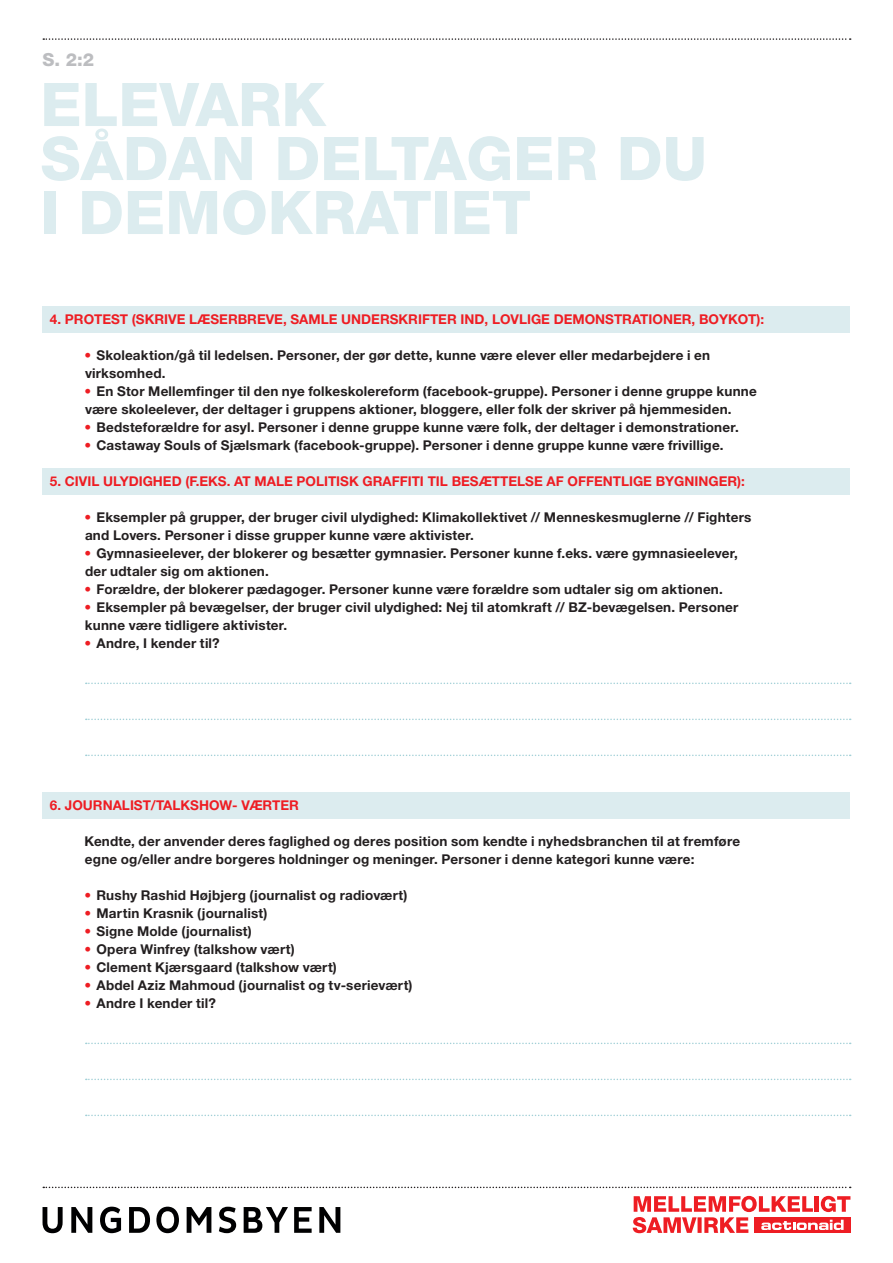
<style>
.page{position:relative;width:893px;height:1263px;background:#fff}
.page>*{position:absolute;margin:0;border:0;box-sizing:border-box;transform-origin:0 0}
.t1{font:800 60.15px/54px "Helvetica Neue LT Std";color:#dcecef}
.t2{font:800 18px "Helvetica Neue LT Std";color:#bcbdc0}
.t3{font:700 13.5px/18px "Helvetica Neue LT Std";letter-spacing:.01em;color:#231f20}
.t4{font:700 13.5px "Helvetica Neue LT Std";color:#ee1d23}
.s1{font-size:54.15px}
.s2{color:#ee1d23}
</style>
<div class="page">
<svg style="left:43px;top:38px;width:808px;height:2px"></svg>
<div style="left:43px;top:306px;width:807px;height:26px;background:#dcecef"></div>
<div style="left:43px;top:468px;width:807px;height:26px;background:#dcecef"></div>
<div style="left:43px;top:792px;width:807px;height:26px;background:#dcecef"></div>
<svg style="left:86px;top:719px;width:765px;height:1px"></svg>
<svg style="left:86px;top:1079px;width:765px;height:1px"></svg>
<svg style="left:86px;top:683px;width:765px;height:1px"></svg>
<svg style="left:86px;top:1043px;width:765px;height:1px"></svg>
<svg style="left:86px;top:755px;width:765px;height:1px"></svg>
<svg style="left:86px;top:1115px;width:765px;height:1px"></svg>
<svg style="left:43px;top:1187px;width:808px;height:1px"></svg>
<svg style="left:633px;top:1196px;width:217px;height:37px"></svg>
<svg style="left:43px;top:1207px;width:20px;height:26px"></svg>
<svg style="left:71px;top:1207px;width:21px;height:26px"></svg>
<svg style="left:100px;top:1207px;width:21px;height:26px"></svg>
<svg style="left:129px;top:1207px;width:21px;height:26px"></svg>
<svg style="left:156px;top:1207px;width:23px;height:26px"></svg>
<svg style="left:187px;top:1207px;width:24px;height:26px"></svg>
<svg style="left:219px;top:1207px;width:17px;height:26px"></svg>
<svg style="left:244px;top:1207px;width:44px;height:26px"></svg>
<svg style="left:294px;top:1207px;width:18px;height:26px"></svg>
<svg style="left:319px;top:1207px;width:21px;height:26px"></svg>
<h2 class="t2" style="left:43px;top:49px;width:53px">S. 2:2</h2>
<h1 class="t1" style="left:40px;top:77px;width:668px">ELEVARK<br>S<span class="s1">Å</span>DAN DELTAGER DU<br>I DEMOKRATIET</h1>
<p class="t4" style="left:50px;top:311px;width:689px">4. Protest (skrive læserbreve, samle underskrifter ind, lovlige demonstrationer, boykot</p>
<p class="t4" style="left:756px;top:311px;width:9px">):</p>
<p class="t3" style="left:85px;top:346px;width:627px"><span class="s2">•</span> Skoleaktion/gå til ledelsen. Personer, der gør dette, kunne være elever eller medarbejdere i en virksomhed.</p>
<p class="t3" style="left:85px;top:382px;width:674px"><span class="s2">•</span> En Stor Mellemfinger til den nye folkeskolereform (facebook-gruppe). Personer i denne gruppe kunne være skoleelever, der deltager i gruppens aktioner, bloggere, eller folk der skriver på hjemmesiden.</p>
<p class="t3" style="left:85px;top:418px;width:656px"><span class="s2">•</span> Bedsteforældre for asyl. Personer i denne gruppe kunne være folk, der deltager i demonstrationer.</p>
<p class="t3" style="left:85px;top:436px;width:641px"><span class="s2">•</span> Castaway Souls of Sjælsmark (facebook-gruppe). Personer i denne gruppe kunne være frivillige.</p>
<p class="t4" style="left:50px;top:473px;width:349px">5. Civil ulydighed (f.eks. at male politisk graffiti</p>
<p class="t4" style="left:428px;top:473px;width:150px">ti l besættelse af off</p>
<p class="t4" style="left:594px;top:473px;width:152px">entlige bygninger):</p>
<p class="t3" style="left:85px;top:508px;width:668px"><span class="s2">•</span> Eksempler på grupper, der bruger civil ulydighed: Klimakollektivet // Menneskesmuglerne // Fighters and Lovers. Personer i disse grupper kunne være aktivister.</p>
<p class="t3" style="left:84px;top:544px;width:655px"><span class="s2">•</span> Gymnasieelever, der blokerer og besætter gymnasier. Personer kunne f.eks. være gymnasieelever, der udtaler sig om aktionen.</p>
<p class="t3" style="left:84px;top:580px;width:640px"><span class="s2">•</span> Forældre, der blokerer pædagoger. Personer kunne være forældre som udtaler sig om aktionen.</p>
<p class="t3" style="left:84px;top:598px;width:655px"><span class="s2">•</span> Eksempler på bevægelser, der bruger civil ulydighed: Nej til atomkraft // BZ-bevægelsen. Personer kunne være tidligere aktivister.</p>
<p class="t3" style="left:84px;top:634px;width:137px"><span class="s2">•</span> Andre, I kender til?</p>
<p class="t4" style="left:50px;top:797px;width:161px">6. Journalist/talkshow</p>
<p class="t4" style="left:232px;top:797px;width:68px">- værter</p>
<p class="t3" style="left:84px;top:832px;width:657px">Kendte, der anvender deres faglighed og deres position som kendte i nyhedsbranchen til at fremføre egne og/eller andre borgeres holdninger og meninger. Personer i denne kategori kunne være:</p>
<p class="t3" style="left:84px;top:886px;width:324px"><span class="s2">•</span> Rushy Rashid Højbjerg (journalist og radiovært)</p>
<p class="t3" style="left:84px;top:904px;width:184px"><span class="s2">•</span> Martin Krasnik (journalist)</p>
<p class="t3" style="left:84px;top:922px;width:169px"><span class="s2">•</span> Signe Molde (journalist)</p>
<p class="t3" style="left:84px;top:940px;width:212px"><span class="s2">•</span> Opera Winfrey (talkshow vært)</p>
<p class="t3" style="left:84px;top:958px;width:254px"><span class="s2">•</span> Clement Kjærsgaard (talkshow vært)</p>
<p class="t3" style="left:84px;top:976px;width:330px"><span class="s2">•</span> Abdel Aziz Mahmoud (journalist og tv-serievært)</p>
<p class="t3" style="left:84px;top:994px;width:133px"><span class="s2">•</span> Andre I kender til?</p>
</div>
